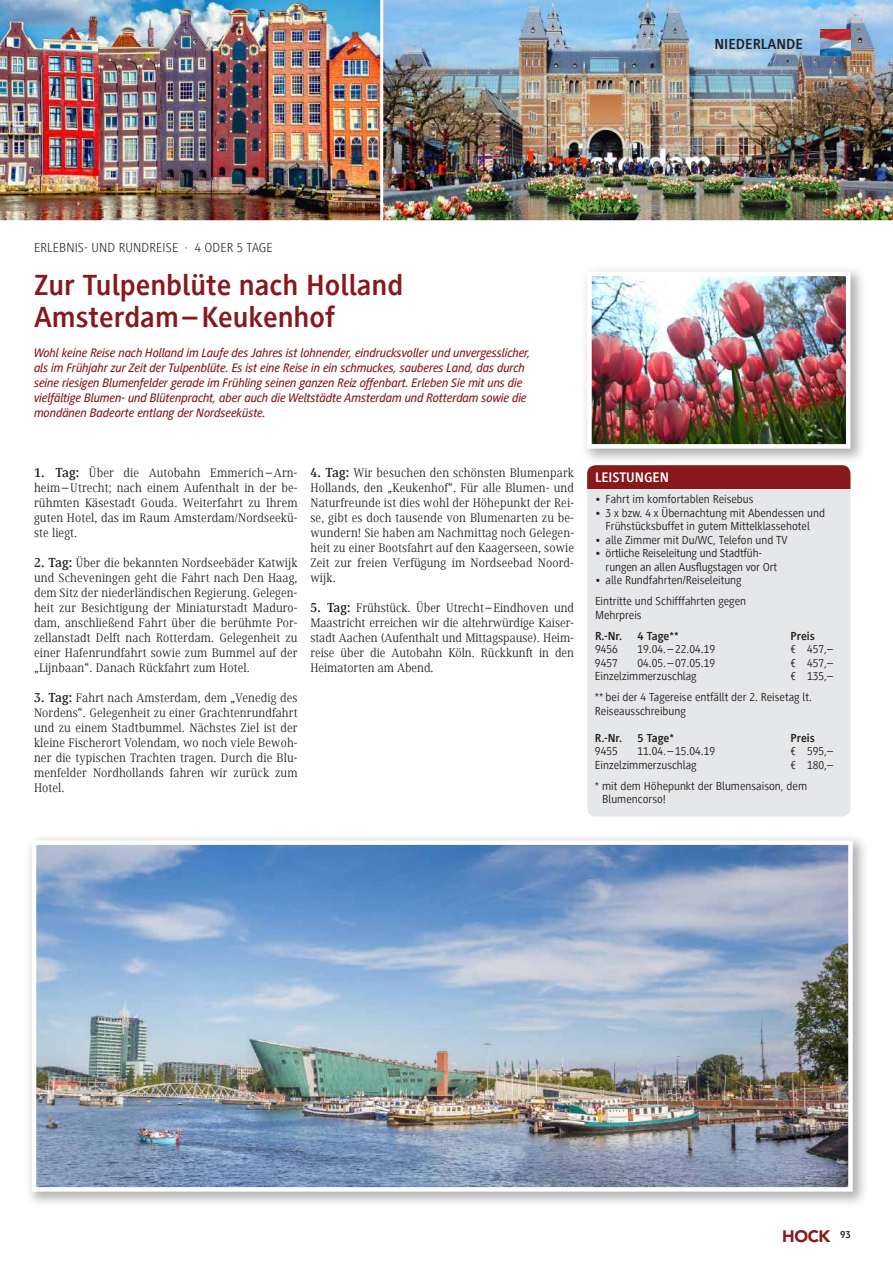
<style>
.page{position:relative;width:893px;height:1263px;background:#fff}
.page>*{position:absolute;margin:0;border:0;box-sizing:border-box;transform-origin:0 0}
.t1{font:700 30px/31.5px "Generis Sans Com";color:#88181b}
.t2{font:900 16.5px "Avenir LT Std";color:#88181b}
.t3{font:700 15px "Generis Sans Com";color:#231f20}
.t4{font:700 14.25px "Generis Sans Com";color:#fff}
.t5{font:300 13.5px "Generis Sans Com";letter-spacing:.01em;color:#231f20}
.t6{font:12.75px/15px "Generis Serif Com";letter-spacing:.01em;color:#231f20;text-align:justify}
.t7{font:italic 500 12.75px/15px "Generis Sans Com";letter-spacing:-.015em;color:#88181b}
.t8{font:12px/21px "Generis Sans Com";color:#231f20}
.t9{font:700 12px "Generis Sans Com";color:#231f20}
.s1{font-weight:700;font-size:13.5px}
</style>
<div class="page">
<div style="left:25px;top:833px;width:844px;height:374px;background:#231f20;opacity:.35"></div>
<img style="left:37px;top:845px;width:811px;height:342px">
<div style="left:32px;top:840px;width:821px;height:352px;border:4px solid #fff"></div>
<img style="left:0;top:0;width:893px;height:221px">
<div style="left:580px;top:265px;width:286px;height:200px;background:#231f20;opacity:.35"></div>
<img style="left:593px;top:278px;width:251px;height:165px">
<div style="left:587px;top:272px;width:263px;height:177px;border:5px solid #fff"></div>
<div style="left:587px;top:465px;width:263px;height:351px;background:#e6e7e9;border-radius:9px"></div>
<div style="left:587px;top:465px;width:263px;height:23px;background:#88181b"></div>
<img style="left:821px;top:30px;width:29px;height:25px">
<hr style="left:380px;top:0;width:3px;height:225px;background:#fff">
<p class="t3" style="left:714px;top:36px;width:90px">NIEDERLANDE</p>
<p class="t5" style="left:34px;top:240px;width:240px">ERLEBNIS- UND RUNDREISE · 4 ODER 5 TAGE</p>
<h1 class="t1" style="left:34px;top:270px;width:371px">Zur Tulpenblüte nach Holland<br>Amsterdam–Keukenhof</h1>
<p class="t7" style="left:34px;top:345px;width:498px">Wohl keine Reise nach Holland im Laufe des Jahres ist lohnender, eindrucksvoller und unvergesslicher, als im Frühjahr zur Zeit der Tulpenblüte. Es ist eine Reise in ein schmuckes, sauberes Land, das durch seine riesigen Blumenfelder gerade im Frühling seinen ganzen Reiz offenbart. Erleben Sie mit uns die vielfältige Blumen- und Blütenpracht, aber auch die Weltstädte Amsterdam und Rotterdam sowie die mondänen Badeorte entlang der Nordseeküste.</p>
<p class="t6" style="left:34px;top:465px;width:265px"><span class="s1">1. Tag:</span> Über die Autobahn Emmerich –Arn&shy;heim –Utrecht; nach einem Aufenthalt in der be&shy;rühmten Käsestadt Gouda. Weiterfahrt zu Ihrem guten Hotel, das im Raum Amsterdam/Nordseekü&shy;ste liegt.</p>
<p class="t6" style="left:34px;top:555px;width:265px"><span class="s1">2. Tag:</span> Über die bekannten Nordseebäder Katwijk und Scheveningen geht die Fahrt nach Den Haag, dem Sitz der niederländischen Regierung. Gelegen&shy;heit zur Besichtigung der Miniaturstadt Maduro&shy;dam, anschließend Fahrt über die berühmte Por&shy;zellanstadt Delft nach Rotterdam. Gelegenheit zu einer Hafenrundfahrt sowie zum Bummel auf der „Lijnbaan“. Danach Rückfahrt zum Hotel.</p>
<p class="t6" style="left:34px;top:690px;width:265px"><span class="s1">3. Tag:</span> Fahrt nach Amsterdam, dem „Venedig des Nordens“. Gelegenheit zu einer Grachtenrundfahrt und zu einem Stadtbummel. Nächstes Ziel ist der kleine Fischerort Volendam, wo noch viele Bewoh&shy;ner die typischen Trachten tragen. Durch die Blu&shy;menfelder Nordhollands fahren wir zurück zum Hotel.</p>
<p class="t6" style="left:310px;top:465px;width:265px"><span class="s1">4. Tag:</span> Wir besuchen den schönsten Blumenpark Hollands, den „Keukenhof“. Für alle Blumen- und Naturfreunde ist dies wohl der Höhepunkt der Rei&shy;se, gibt es doch tausende von Blumenarten zu be&shy;wundern! Sie haben am Nachmittag noch Gelegen&shy;heit zu einer Bootsfahrt auf den Kaagerseen, sowie Zeit zur freien Verfügung im Nordseebad Noord&shy;wijk.</p>
<p class="t6" style="left:310px;top:600px;width:265px"><span class="s1">5. Tag:</span> Frühstück. Über Utrecht–Eindhoven und Maastricht erreichen wir die altehrwürdige Kaiser&shy;stadt Aachen (Aufenthalt und Mittagspause). Heim&shy;reise über die Autobahn Köln. Rückkunft in den Heimatorten am Abend.</p>
<p class="t4" style="left:595px;top:469px;width:75px">LEISTUNGEN</p>
<p class="t8" style="left:595px;top:489px;width:160px">• Fahrt im komfortablen Reisebus</p>
<p class="t8" style="left:595px;top:506px;width:231px;line-height:13.5px;text-align:center">• 3 x bzw. 4 x Übernachtung mit Abendessen und<br>Frühstücksbuffet in gutem Mittelklassehotel</p>
<p class="t8" style="left:595px;top:529px;width:194px">• alle Zimmer mit Du/WC, Telefon und TV</p>
<p class="t8" style="left:606px;top:546px;width:173px;line-height:13.5px;text-indent:-11px">• örtliche Reiseleitung und Stadtfüh&shy;rungen an allen Ausflugstagen vor Ort</p>
<p class="t8" style="left:595px;top:570px;width:153px">• alle Rundfahrten/Reiseleitung<br>Eintritte und Schifffahrten gegen</p>
<p class="t8" style="left:595px;top:604px;width:48px">Mehrpreis</p>
<p class="t9" style="left:595px;top:629px;width:29px">R.-Nr.</p>
<p class="t9" style="left:637px;top:629px;width:43px">4 Tage**</p>
<p class="t9" style="left:791px;top:629px;width:26px">Preis</p>
<p class="t8" style="left:595px;top:639px;width:24px">9456</p>
<p class="t8" style="left:637px;top:639px;width:79px">19.04. –22.04.19</p>
<p class="t8" style="left:791px;top:639px;width:44px">€ 457,–</p>
<p class="t8" style="left:595px;top:652px;width:24px">9457</p>
<p class="t8" style="left:637px;top:652px;width:79px">04.05.–07.05.19</p>
<p class="t8" style="left:791px;top:652px;width:44px">€ 457,–</p>
<p class="t8" style="left:595px;top:666px;width:103px">Einzelzimmerzuschlag</p>
<p class="t8" style="left:595px;top:666px;width:240px;text-indent:196px">€ 135,– ** bei der 4 Tagereise entfällt der 2. Reisetag lt.</p>
<p class="t8" style="left:595px;top:700px;width:92px">Reiseausschreibung</p>
<p class="t9" style="left:595px;top:731px;width:29px">R.-Nr.</p>
<p class="t9" style="left:637px;top:731px;width:38px">5 Tage*</p>
<p class="t9" style="left:791px;top:731px;width:26px">Preis</p>
<p class="t8" style="left:595px;top:741px;width:24px">9455</p>
<p class="t8" style="left:637px;top:741px;width:79px">11.04. –15.04.19</p>
<p class="t8" style="left:791px;top:741px;width:44px">€ 595,–</p>
<p class="t8" style="left:595px;top:754px;width:103px">Einzelzimmerzuschlag</p>
<p class="t8" style="left:595px;top:754px;width:240px;text-indent:196px">€ 180,– * mit dem Höhepunkt der Blumensaison, dem</p>
<p class="t8" style="left:602px;top:789px;width:65px">Blumencorso!</p>
<p class="t2" style="left:782px;top:1226px;width:70px">HOCK <sup>93</sup></p>
</div>
